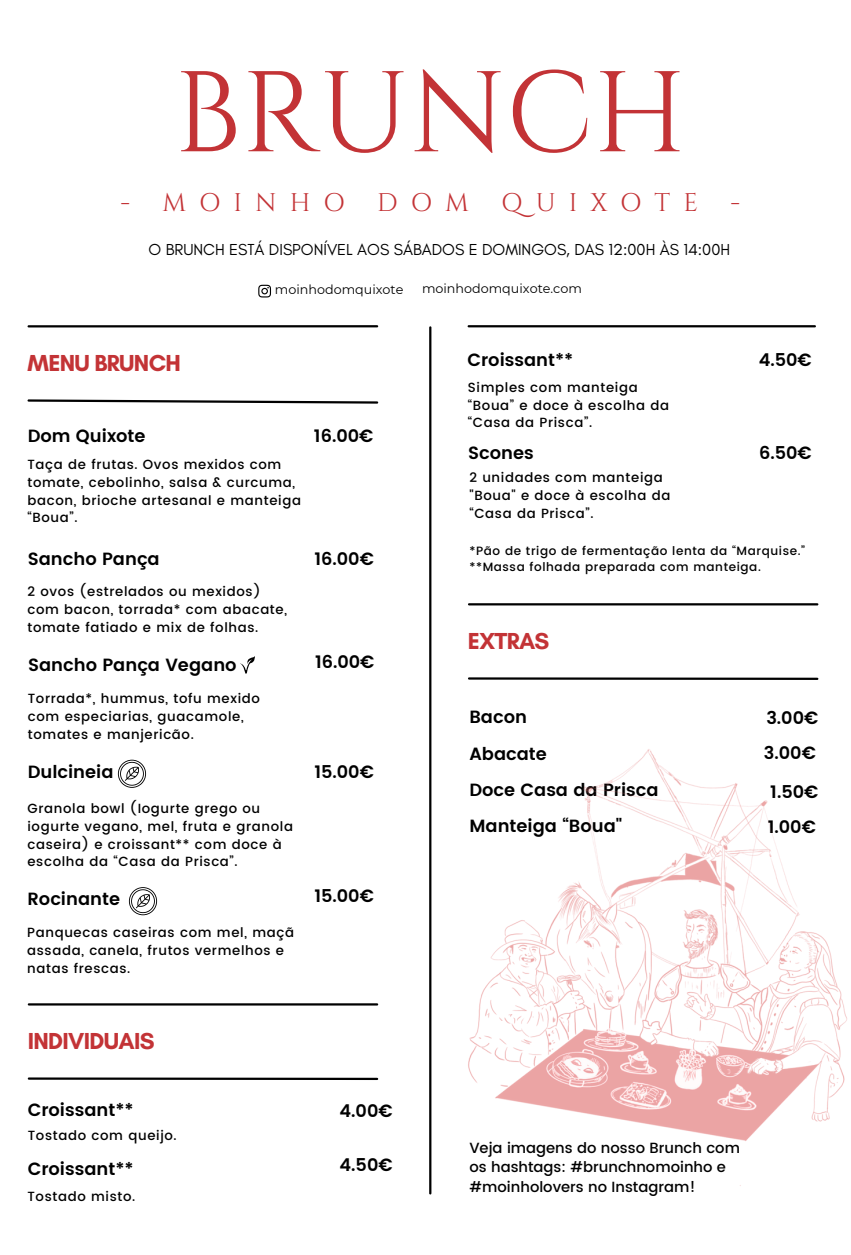
<style>
.page{position:relative;width:851px;height:1255px;background:#fff}
.page>*{position:absolute;margin:0;border:0;box-sizing:border-box;transform-origin:0 0}
.t1{font:114.45px "Cinzel";color:#c33336}
.t2{font:25.5px "Cinzel";letter-spacing:.51em;color:#c33336}
.t3{font:700 23.55px "Glacial Indifference";letter-spacing:-.03em;color:#c33336}
.t4{font:600 17.7px/36.5px "Poppins";color:#000}
.t5{font:16.2px "Glacial Indifference";color:#000}
.t6{font:500 14.7px/20px "Poppins";color:#000}
.t7{font:500 13.2px/17.7px "Poppins";letter-spacing:.05em;color:#000}
.t8{font:12.75px "Montserrat";color:#000}
.t9{font:500 12px "Poppins";letter-spacing:.05em;color:#000}
</style>
<div class="page">
<hr style="left:29px;top:325px;width:348px;height:2px;background:#000">
<svg style="left:27px;top:399px;width:352px;height:5px"></svg>
<hr style="left:429px;top:327px;width:2px;height:866px;background:#000">
<hr style="left:468px;top:325px;width:346px;height:2px;background:#000">
<hr style="left:29px;top:1003px;width:348px;height:2px;background:#000">
<hr style="left:29px;top:1077px;width:348px;height:2px;background:#000">
<svg style="left:118px;top:759px;width:28px;height:28px"></svg>
<svg style="left:258px;top:285px;width:13px;height:12px"></svg>
<svg style="left:129px;top:887px;width:28px;height:28px"></svg>
<svg style="left:240px;top:656px;width:15px;height:17px"></svg>
<hr style="left:469px;top:603px;width:348px;height:2px;background:#000">
<hr style="left:469px;top:677px;width:348px;height:3px;background:#000">
<img style="left:431px;top:718px;width:416px;height:473px">
<p class="t1" style="left:174px;top:40px;width:513px">BRUNCH</p>
<h4 class="t2" style="left:120px;top:186px;width:226px">- MOINHO</h4>
<h4 class="t2" style="left:377px;top:186px;width:93px">DOM</h4>
<h4 class="t2" style="left:501px;top:186px;width:198px">QUIXOTE</h4>
<h4 class="t2" style="left:730px;top:186px;width:11px">-</h4>
<h6 class="t5" style="left:149px;top:240px;width:583px">O BRUNCH ESTÁ DISPONÍVEL AOS SÁBADOS E DOMINGOS, DAS 12:00H ÀS 14:00H</h6>
<p class="t3" style="left:27px;top:348px;width:155px">MENU BRUNCH</p>
<h4 class="t8" style="left:275px;top:282px;width:130px">moinhodomquixote</h4>
<p class="t8" style="left:422px;top:281px;width:161px">moinhodomquixote.com</p>
<h1 class="t4" style="left:467px;top:341px;width:107px">Croissant**</h1>
<p class="t4" style="left:28px;top:417px;width:119px">Dom Quixote</p>
<h2 class="t7" style="left:27px;top:456px;width:275px">Taça de frutas. Ovos mexidos com tomate, cebolinho, salsa &amp; curcuma, bacon, brioche artesanal e manteiga “Boua”.</h2>
<h6 class="t4" style="left:314px;top:417px;width:61px">16.00€</h6>
<h4 class="t7" style="left:468px;top:378px;width:203px">Simples com manteiga “Boua” e doce à escolha da “Casa da Prisca”.</h4>
<h5 class="t4" style="left:468px;top:434px;width:67px">Scones</h5>
<p class="t7" style="left:469px;top:469px;width:202px">2 unidades com manteiga "Boua" e doce à escolha da “Casa da Prisca”.</p>
<h6 class="t4" style="left:758px;top:342px;width:55px">4.50€</h6>
<p class="t4" style="left:759px;top:434px;width:54px">6.50€</p>
<h3 class="t4" style="left:28px;top:541px;width:133px">Sancho Pança</h3>
<h6 class="t7" style="left:27px;top:583px;width:261px">2 ovos (estrelados ou mexidos) com bacon, torrada* com abacate, tomate fatiado e mix de folhas.</h6>
<h2 class="t4" style="left:28px;top:646px;width:210px">Sancho Pança Vegano</h2>
<h6 class="t7" style="left:28px;top:689px;width:234px">Torrada*, hummus, tofu mexido com especiarias, guacamole, tomates e manjericão.</h6>
<p class="t4" style="left:28px;top:753px;width:87px">Dulcineia</p>
<h4 class="t7" style="left:27px;top:799px;width:267px">Granola bowl (Iogurte grego ou iogurte vegano, mel, fruta e granola caseira) e croissant** com doce à escolha da “Casa da Prisca”.</h4>
<p class="t4" style="left:27px;top:880px;width:94px">Rocinante</p>
<p class="t7" style="left:27px;top:924px;width:263px">Panquecas caseiras com mel, maçã assada, canela, frutos vermelhos e natas frescas.</p>
<p class="t4" style="left:314px;top:541px;width:61px">16.00€</p>
<h4 class="t4" style="left:315px;top:643px;width:61px">16.00€</h4>
<h4 class="t4" style="left:314px;top:753px;width:61px">15.00€</h4>
<h6 class="t4" style="left:314px;top:877px;width:61px">15.00€</h6>
<h4 class="t3" style="left:28px;top:1026px;width:128px">INDIVIDUAIS</h4>
<p class="t4" style="left:28px;top:1091px;width:107px">Croissant**</p>
<p class="t7" style="left:28px;top:1126px;width:150px">Tostado com queijo.</p>
<h6 class="t4" style="left:339px;top:1092px;width:55px">4.00€</h6>
<h4 class="t4" style="left:28px;top:1150px;width:107px">Croissant**</h4>
<h6 class="t4" style="left:339px;top:1146px;width:55px">4.50€</h6>
<h6 class="t7" style="left:27px;top:1187px;width:109px">Tostado misto.</h6>
<p class="t9" style="left:469px;top:544px;width:337px">*Pão de trigo de fermentação lenta da “Marquise.”</p>
<h6 class="t9" style="left:469px;top:560px;width:293px">**Massa folhada preparada com manteiga.</h6>
<h4 class="t3" style="left:468px;top:626px;width:83px">EXTRAS</h4>
<p class="t4" style="left:469px;top:698px;width:191px">Bacon<br>Abacate<br>Doce Casa da Prisca<br>Manteiga “Boua"</p>
<p class="t4" style="left:766px;top:699px;width:54px">3.00€</p>
<p class="t4" style="left:764px;top:734px;width:54px">3.00€</p>
<p class="t4" style="left:770px;top:773px;width:50px">1.50€</p>
<h2 class="t4" style="left:767px;top:808px;width:50px">1.00€</h2>
<h4 class="t6" style="left:469px;top:1137px;width:272px">Veja imagens do nosso Brunch com os hashtags: #brunchnomoinho e #moinholovers no Instagram!</h4>
</div>
